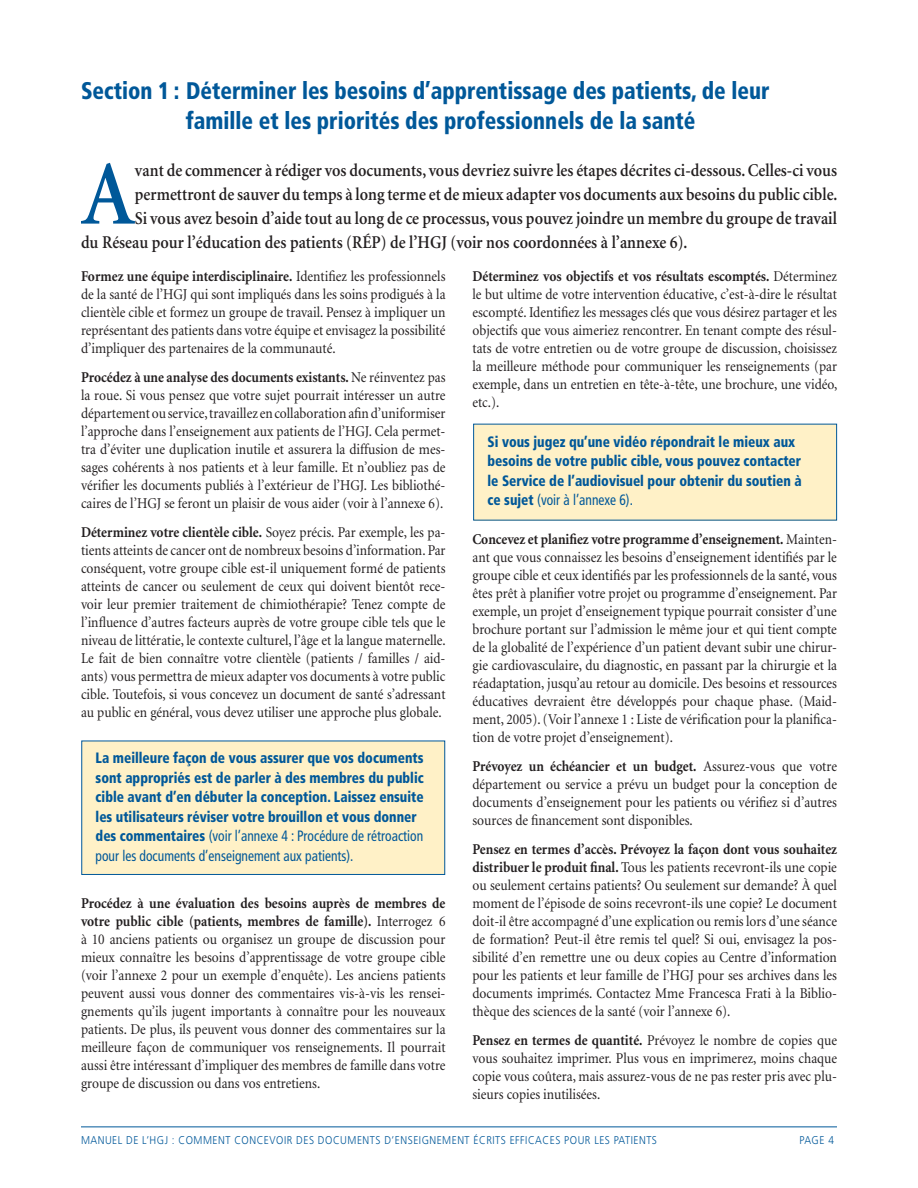
<style>
.page{position:relative;width:918px;height:1188px;background:#fff}
.page>*{position:absolute;margin:0;border:0;box-sizing:border-box;transform-origin:0 0}
.t1{font:600 91.8px "Minion";color:#005899;scale:.9 1}
.t2{font:900 condensed 24px/30px "Frutiger";color:#005899;scale:.9 1}
.t3{font:600 18px "Minion";color:#231f20;scale:.9 1}
.t4{font:15px/18px "Minion";color:#231f20;text-align:justify;scale:.9 1}
.t5{font:900 condensed 15px/19.5px "Frutiger";color:#005899;scale:.9 1}
.t6{font:300 11.25px "Frutiger";letter-spacing:.05em;color:#005899;scale:.9 1}
.s1{font-weight:700}
.s2{font-weight:400}
</style>
<div class="page">
<hr style="left:81px;top:1126px;width:756px;height:1px;background:#005899">
<div style="left:82px;top:741px;width:363px;height:133px;background:#fff1c7"></div>
<div style="left:81px;top:741px;width:364px;height:134px;border:1px solid #005899"></div>
<div style="left:474px;top:424px;width:363px;height:96px;background:#fff1c7"></div>
<h2 class="t2" style="left:186px;top:78px;width:650px;text-indent:-105px">Section 1 : Déterminer les besoins d’apprentissage des patients, de leur famille et les priorités des professionnels de la santé</h2>
<h1 class="t1" style="left:81px;top:158px;width:61px">A</h1>
<p class="t3" style="left:135px;top:163px;width:782px">vant de commencer à rédiger vos documents, vous devriez suivre les étapes décrites ci-dessous. Celles-ci vous</p>
<p class="t3" style="left:135px;top:187px;width:782px">permettront de sauver du temps à long terme et de mieux adapter vos documents aux besoins du public cible.</p>
<p class="t3" style="left:135px;top:211px;width:782px">Si vous avez besoin d’aide tout au long de ce processus, vous pouvez joindre un membre du groupe de travail</p>
<p class="t3" style="left:81px;top:235px;width:675px">du Réseau pour l’éducation des patients (RÉP) de l’HGJ (voir nos coordonnées à l’annexe 6).</p>
<p class="t4" style="left:81px;top:269px;width:407px"><span class="s1">Formez une équipe interdisciplinaire.</span> Identifiez les professionnels de la santé de l’HGJ qui sont impliqués dans les soins prodigués à la clientèle cible et formez un groupe de travail. Pensez à impliquer un représentant des patients dans votre équipe et envisagez la possibilité d’impliquer des partenaires de la communauté.</p>
<p class="t4" style="left:81px;top:370px;width:407px"><span class="s1">Procédez à une analyse des documents existants.</span> Ne réinventez pas la roue. Si vous pensez que votre sujet pourrait intéresser un autre département ou service, travaillez en collaboration afin d’uniformiser l’approche dans l’enseignement aux patients de l’HGJ. Cela permet&shy;tra d’éviter une duplication inutile et assurera la diffusion de mes&shy;sages cohérents à nos patients et à leur famille. Et n’oubliez pas de vérifier les documents publiés à l’extérieur de l’HGJ. Les bibliothé&shy;caires de l’HGJ se feront un plaisir de vous aider (voir à l’annexe 6).</p>
<p class="t4" style="left:81px;top:524px;width:407px"><span class="s1">Déterminez votre clientèle cible.</span> Soyez précis. Par exemple, les pa&shy;tients atteints de cancer ont de nombreux besoins d’information. Par conséquent, votre groupe cible est-il uniquement formé de patients atteints de cancer ou seulement de ceux qui doivent bientôt rece&shy;voir leur premier traitement de chimiothérapie? Tenez compte de l’influence d’autres facteurs auprès de votre groupe cible tels que le niveau de littératie, le contexte culturel, l’âge et la langue maternelle.<br>Le fait de bien connaître votre clientèle (patients / familles / aid&shy;ants) vous permettra de mieux adapter vos documents à votre public cible. Toutefois, si vous concevez un document de santé s’adressant au public en général, vous devez utiliser une approche plus globale.</p>
<p class="t5" style="left:96px;top:750px;width:366px">La meilleure façon de vous assurer que vos documents sont appropriés est de parler à des membres du public cible avant d’en débuter la conception. Laissez ensuite les utilisateurs réviser votre brouillon et vous donner des commentaires <span class="s2">(voir l’annexe 4 : Procédure de rétroaction pour les documents d’enseignement aux patients).</span></p>
<p class="t4" style="left:81px;top:895px;width:407px"><span class="s1">Procédez à une évaluation des besoins auprès de membres de votre public cible (patients, membres de famille).</span> Interrogez 6 à 10 anciens patients ou organisez un groupe de discussion pour mieux connaître les besoins d’apprentissage de votre groupe cible (voir l’annexe 2 pour un exemple d’enquête). Les anciens patients peuvent aussi vous donner des commentaires vis-à-vis les rensei&shy;gnements qu’ils jugent importants à connaître pour les nouveaux patients. De plus, ils peuvent vous donner des commentaires sur la meilleure façon de communiquer vos renseignements. Il pourrait aussi être intéressant d’impliquer des membres de famille dans votre groupe de discussion ou dans vos entretiens.</p>
<p class="t4" style="left:472px;top:269px;width:407px"><span class="s1">Déterminez vos objectifs et vos résultats escomptés.</span> Déterminez le but ultime de votre intervention éducative, c’est-à-dire le résultat escompté. Identifiez les messages clés que vous désirez partager et les objectifs que vous aimeriez rencontrer. En tenant compte des résul&shy;tats de votre entretien ou de votre groupe de discussion, choisissez la meilleure méthode pour communiquer les renseignements (par exemple, dans un entretien en tête-à-tête, une brochure, une vidéo, etc.).</p>
<p class="t5" style="left:488px;top:433px;width:351px">Si vous jugez qu’une vidéo répondrait le mieux aux besoins de votre public cible, vous pouvez contacter le Service de l’audiovisuel pour obtenir du soutien à ce sujet <span class="s2">(voir à l’annexe 6).</span></p>
<p class="t4" style="left:472px;top:532px;width:407px"><span class="s1">Concevez et planifiez votre programme d’enseignement.</span> Mainten&shy;ant que vous connaissez les besoins d’enseignement identifiés par le groupe cible et ceux identifiés par les professionnels de la santé, vous êtes prêt à planifier votre projet ou programme d’enseignement. Par exemple, un projet d’enseignement typique pourrait consister d’une brochure portant sur l’admission le même jour et qui tient compte de la globalité de l’expérience d’un patient devant subir une chirur&shy;gie cardiovasculaire, du diagnostic, en passant par la chirurgie et la réadaptation, jusqu’au retour au domicile. Des besoins et ressources éducatives devraient être développés pour chaque phase. (Maid&shy;ment, 2005). (Voir l’annexe 1 : Liste de vérification pour la planifica&shy;tion de votre projet d’enseignement).</p>
<p class="t4" style="left:472px;top:758px;width:407px"><span class="s1">Prévoyez un échéancier et un budget.</span> Assurez-vous que votre département ou service a prévu un budget pour la conception de documents d’enseignement pour les patients ou vérifiez si d’autres sources de financement sont disponibles.</p>
<p class="t4" style="left:472px;top:841px;width:407px"><span class="s1">Pensez en termes d’accès. Prévoyez la façon dont vous souhaitez distribuer le produit final.</span> Tous les patients recevront-ils une copie ou seulement certains patients? Ou seulement sur demande? À quel moment de l’épisode de soins recevront-ils une copie? Le document doit-il être accompagné d’une explication ou remis lors d’une séance de formation? Peut-il être remis tel quel? Si oui, envisagez la pos&shy;sibilité d’en remettre une ou deux copies au Centre d’information pour les patients et leur famille de l’HGJ pour ses archives dans les documents imprimés. Contactez Mme Francesca Frati à la Biblio&shy;thèque des sciences de la santé (voir l’annexe 6).</p>
<p class="t4" style="left:472px;top:1032px;width:407px"><span class="s1">Pensez en termes de quantité.</span> Prévoyez le nombre de copies que vous souhaitez imprimer. Plus vous en imprimerez, moins chaque copie vous coûtera, mais assurez-vous de ne pas rester pris avec plu&shy;sieurs copies inutilisées.</p>
<p class="t6" style="left:81px;top:1135px;width:642px">MANUEL DE L’HGJ : COMMENT CONCEVOIR DES DOCUMENTS D’ENSEIGNEMENT ÉCRITS EFFICACES POUR LES PATIENTS</p>
<p class="t6" style="left:800px;top:1135px;width:40px">PAGE 4</p>
</div>
